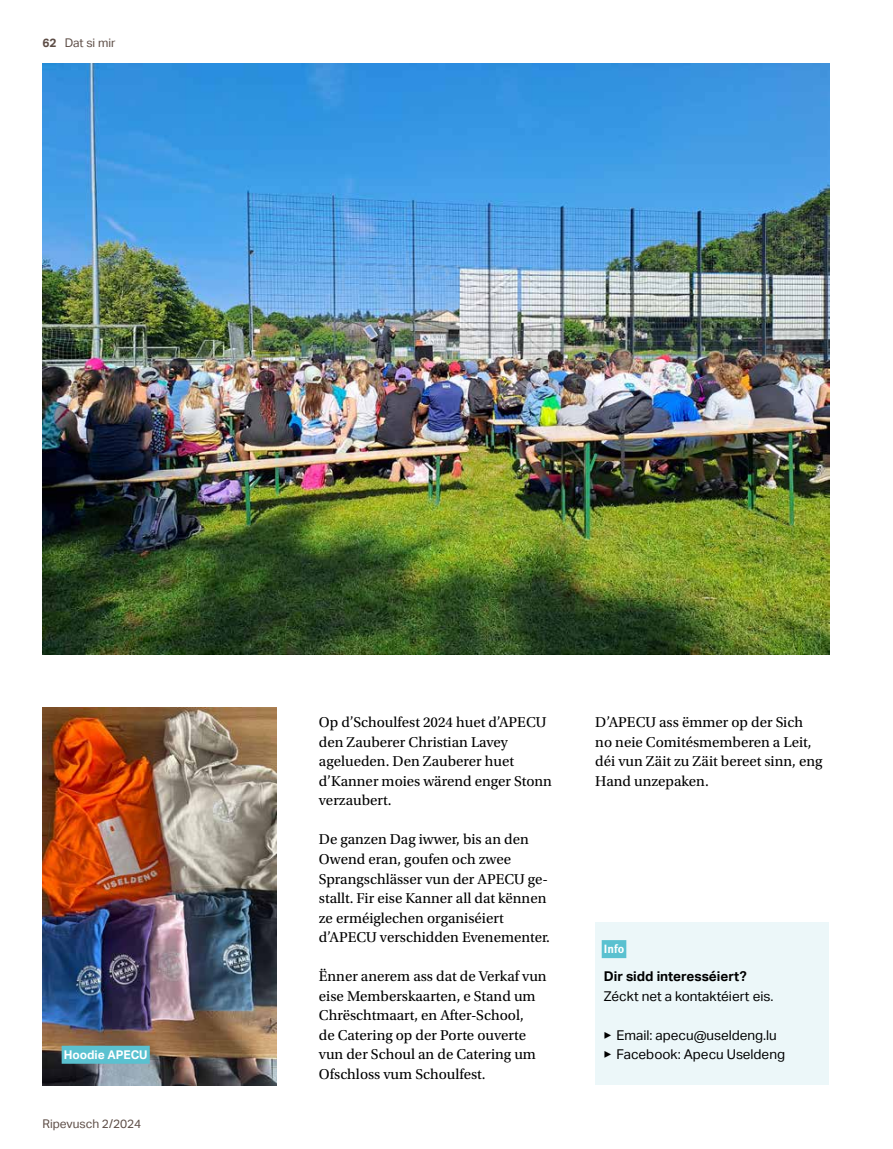
<style>
.page{position:relative;width:893px;height:1149px;background:#fff}
.page>*{position:absolute;margin:0;border:0;box-sizing:border-box;transform-origin:0 0}
.t1{font:15px/19.5px "Utopia Std";color:#000}
.t2{font:13.5px/19.5px "Aktiv Grotesk";color:#000}
.t3{font:700 13.5px "Aktiv Grotesk";color:#000}
.t4{font:12px "Aktiv Grotesk";color:#5d4d46}
.t5{font:700 12px "Aktiv Grotesk";color:#fff}
.t6{font:700 12px "Meta Pro";color:#fff}
.s1{font-weight:700}
</style>
<div class="page">
<img style="left:43px;top:707px;width:233px;height:377px">
<div style="left:62px;top:1045px;width:88px;height:18px;background:#5ac1d0"></div>
<div style="left:595px;top:922px;width:234px;height:162px;background:#ecf7f9"></div>
<div style="left:602px;top:939px;width:24px;height:18px;background:#5ac1d0"></div>
<img style="left:43px;top:64px;width:786px;height:590px">
<p class="t4" style="left:43px;top:36px;width:74px"><span class="s1">62</span> Dat si mir</p>
<p class="t5" style="left:64px;top:1046px;width:85px">Hoodie APECU</p>
<p class="t4" style="left:43px;top:1116px;width:100px">Ripevusch 2/2024</p>
<p class="t1" style="left:319px;top:712px;width:235px">Op d’Schoulfest 2024 huet d’APECU den Zauberer Christian Lavey agelueden. Den Zauberer huet d’Kanner moies wärend enger Stonn verzaubert.</p>
<p class="t1" style="left:319px;top:829px;width:233px">De ganzen Dag iwwer, bis an den<br>Owend eran, goufen och zwee<br>Sprangschlässer vun der APECU ge&shy;stallt. Fir eise Kanner all dat kënnen ze erméiglechen organiséiert d’APECU verschidden Evenementer.</p>
<p class="t1" style="left:319px;top:966px;width:229px">Ënner anerem ass dat de Verkaf vun eise Memberskaarten, e Stand um<br>Chrëschtmaart, en After-School,<br>de Catering op der Porte ouverte vun der Schoul an de Catering um<br>Ofschloss vum Schoulfest.</p>
<p class="t1" style="left:595px;top:712px;width:229px">D’APECU ass ëmmer op der Sich no neie Comitésmemberen a Leit, déi vun Zäit zu Zäit bereet sinn, eng<br>Hand unzepaken.</p>
<p class="t6" style="left:604px;top:939px;width:22px">Info</p>
<p class="t3" style="left:604px;top:968px;width:144px">Dir sidd interesséiert?</p>
<p class="t2" style="left:604px;top:985px;width:171px">Zéckt net a kontaktéiert eis.</p>
<p class="t2" style="left:604px;top:1024px;width:183px">▶ Email: apecu@useldeng.lu ▶ Facebook: Apecu Useldeng</p>
</div>
